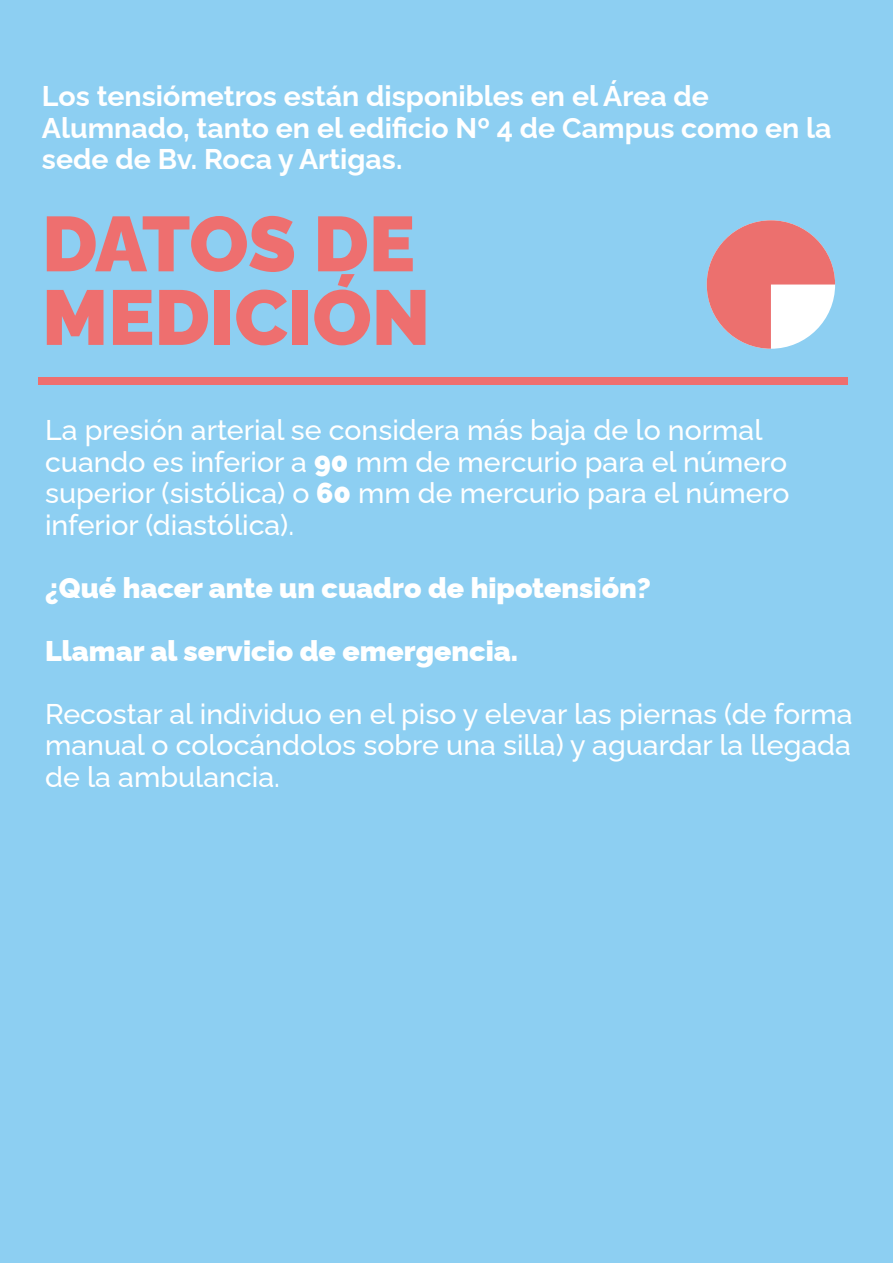
<style>
.page{position:relative;width:893px;height:1263px;background:#8dcff2}
.page>*{position:absolute;margin:0;border:0;box-sizing:border-box;transform-origin:0 0}
.t1{font:900 77.4px/73.7px "Raleway";color:#ee6f6f}
.t2{font:500 28.5px/31.5px "Raleway";color:#fff}
.t3{font:700 28.5px/31.5px "Raleway";color:#fff}
.t4{font:900 28.5px "Raleway";color:#fff}
.s1{font-weight:900}
</style>
<div class="page">
<div style="left:39px;top:377px;width:809px;height:7px;background:#ee6f6f"></div>
<svg style="left:707px;top:220px;width:128px;height:129px"></svg>
<p class="t3" style="left:42px;top:77px;width:791px">Los tensiómetros están disponibles en el Área de<br>Alumnado, tanto en el edificio Nº 4 de Campus como en la sede de Bv. Roca y Artigas.</p>
<h1 class="t1" style="left:42px;top:199px;width:390px">DATOS DE<br>MEDICIÓN</h1>
<p class="t2" style="left:45px;top:411px;width:746px">La presión arterial se considera más baja de lo normal cuando es inferior a <span class="s1">90</span> mm de mercurio para el número superior (sistólica) o <span class="s1">60</span> mm de mercurio para el número inferior (diastólica).</p>
<p class="t4" style="left:45px;top:565px;width:607px">¿Qué hacer ante un cuadro de hipotensión?</p>
<p class="t4" style="left:45px;top:628px;width:475px">Llamar al servicio de emergencia.</p>
<p class="t2" style="left:45px;top:695px;width:809px;text-align:justify">Recostar al individuo en el piso y elevar las piernas (de forma manual o colocándolos sobre una silla) y aguardar la llegada de la ambulancia.</p>
</div>
